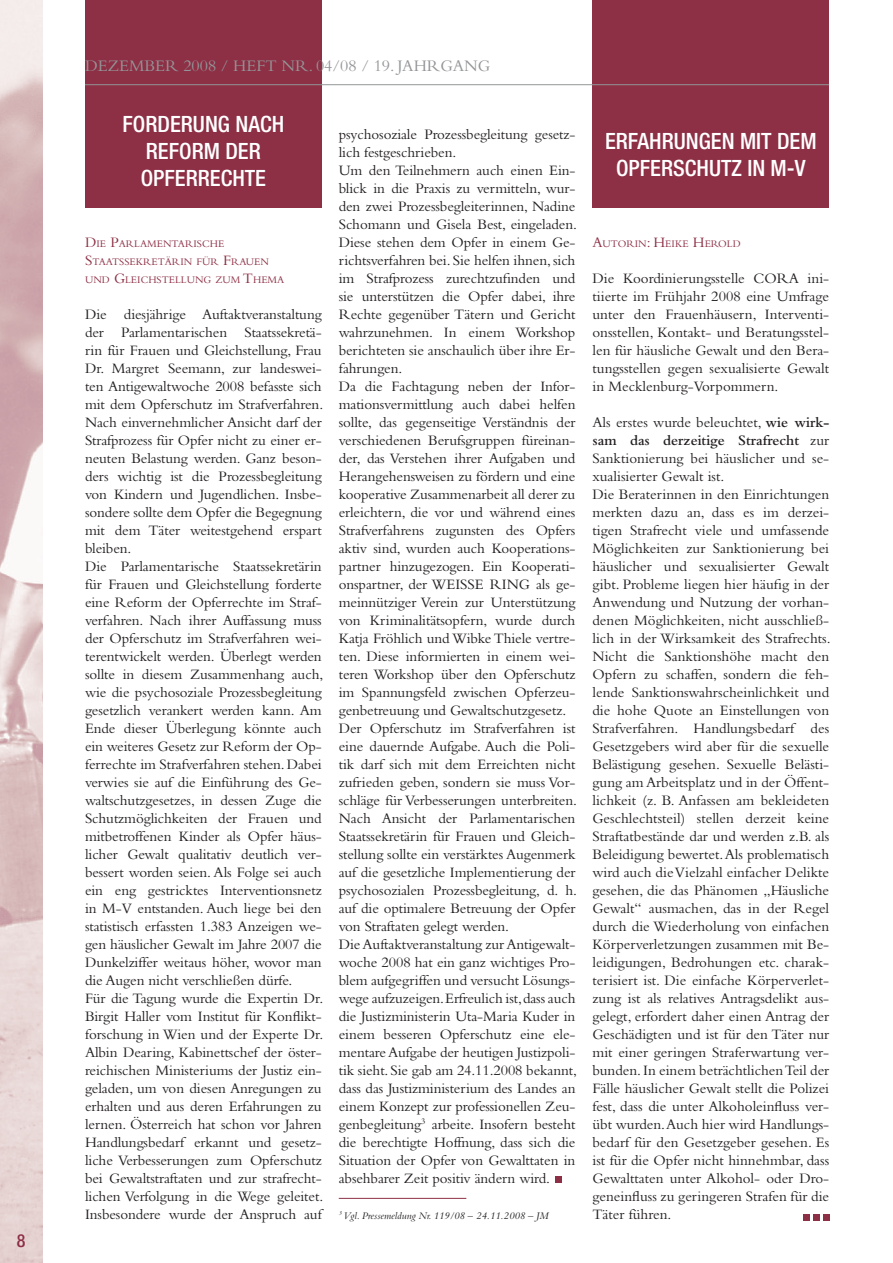
<style>
.page{position:relative;width:893px;height:1263px;background:#fff}
.page>*{position:absolute;margin:0;border:0;box-sizing:border-box;transform-origin:0 0}
.t1{font:500 condensed 22.5px/27px "Helvetica Neue";color:#fff;text-align:center}
.t2{font:16.8px "Bembo";color:#939598}
.t3{font:15px/18px "Bembo";letter-spacing:-.005em;color:#231f20}
.t4{font:10.5px/18px "Bembo";color:#8d2f45}
.t5{font:italic 10.5px "Bembo";color:#231f20}
.s1{font-size:15px}
.s2{font-weight:600}
</style>
<div class="page">
<img style="left:0;top:0;width:43px;height:1263px">
<div style="left:85px;top:0;width:237px;height:208px;background:#8d2f45"></div>
<div style="left:592px;top:0;width:237px;height:208px;background:#8d2f45"></div>
<hr style="left:85px;top:84px;width:744px;height:1px;background:#939598">
<hr style="left:339px;top:1198px;width:127px;height:1px;background:#8d2f45">
<svg style="left:556px;top:1176px;width:6px;height:6px"></svg>
<svg style="left:804px;top:1214px;width:6px;height:6px"></svg>
<div style="left:813px;top:1214px;width:7px;height:6px;background:#8d2f45"></div>
<svg style="left:823px;top:1214px;width:6px;height:6px"></svg>
<svg style="left:17px;top:1234px;width:8px;height:13px"></svg>
<p class="t2" style="left:85px;top:56px;width:26px">Dezember</p>
<p class="t2" style="left:183px;top:56px;width:75px">2008 / Heft</p>
<p class="t2" style="left:282px;top:56px;width:135px">Nr. 04/08 / 19. Jahrgang</p>
<h1 class="t1" style="left:123px;top:111px;width:163px">FORDERUNG NACH<br>REFORM DER<br>OPFERRECHTE</h1>
<p class="t4" style="left:85px;top:234px;width:201px"><span class="s1">D</span>ie <span class="s1">P</span>arlamentarische<br><span class="s1">S</span>taatssekretärin für <span class="s1">F</span>rauen und <span class="s1">G</span>leichstellung zum <span class="s1">T</span>hema</p>
<p class="t3" style="left:85px;top:305px;width:240px">Die diesjährige Auftaktveranstaltung der Parlamentarischen Staatssekretä&shy;rin für Frauen und Gleichstellung, Frau Dr. Margret Seemann, zur landeswei&shy;ten Antigewaltwoche 2008 befasste sich mit dem Opferschutz im Strafverfahren.<br>Nach einvernehmlicher Ansicht darf der Strafprozess für Opfer nicht zu einer er&shy;neuten Belastung werden. Ganz beson&shy;ders wichtig ist die Prozessbegleitung von Kindern und Jugendlichen. Insbe&shy;sondere sollte dem Opfer die Begegnung mit dem Täter weitestgehend erspart bleiben.<br>Die Parlamentarische Staatssekretärin für Frauen und Gleichstellung forderte eine Reform der Opferrechte im Straf&shy;verfahren. Nach ihrer Auffassung muss der Opferschutz im Strafverfahren wei&shy;terentwickelt werden. Überlegt werden sollte in diesem Zusammenhang auch, wie die psychosoziale Prozessbegleitung gesetzlich verankert werden kann. Am Ende dieser Überlegung könnte auch ein weiteres Gesetz zur Reform der Op&shy;ferrechte im Strafverfahren stehen. Dabei verwies sie auf die Einführung des Ge&shy;waltschutzgesetzes, in dessen Zuge die Schutzmöglichkeiten der Frauen und mitbetroffenen Kinder als Opfer häus&shy;licher Gewalt qualitativ deutlich ver&shy;bessert worden seien. Als Folge sei auch ein eng gestricktes Interventionsnetz in M-V entstanden. Auch liege bei den statistisch erfassten 1.383 Anzeigen we&shy;gen häuslicher Gewalt im Jahre 2007 die Dunkelziffer weitaus höher, wovor man die Augen nicht verschließen dürfe.<br>Für die Tagung wurde die Expertin Dr.<br>Birgit Haller vom Institut für Konflikt&shy;forschung in Wien und der Experte Dr.<br>Albin Dearing, Kabinettschef der öster&shy;reichischen Ministeriums der Justiz ein&shy;geladen, um von diesen Anregungen zu erhalten und aus deren Erfahrungen zu lernen. Österreich hat schon vor Jahren Handlungsbedarf erkannt und gesetz&shy;liche Verbesserungen zum Opferschutz bei Gewaltstraftaten und zur strafrecht&shy;lichen Verfolgung in die Wege geleitet.<br>Insbesondere wurde der Anspruch auf</p>
<p class="t3" style="left:339px;top:125px;width:240px">psychosoziale Prozessbegleitung gesetz&shy;lich festgeschrieben.<br>Um den Teilnehmern auch einen Ein&shy;blick in die Praxis zu vermitteln, wur&shy;den zwei Prozessbegleiterinnen, Nadine Schomann und Gisela Best, eingeladen.<br>Diese stehen dem Opfer in einem Ge&shy;richtsverfahren bei. Sie helfen ihnen, sich im Strafprozess zurechtzufinden und sie unterstützen die Opfer dabei, ihre Rechte gegenüber Tätern und Gericht wahrzunehmen. In einem Workshop berichteten sie anschaulich über ihre Er&shy;fahrungen.<br>Da die Fachtagung neben der Infor&shy;mationsvermittlung auch dabei helfen sollte, das gegenseitige Verständnis der verschiedenen Berufsgruppen füreinan&shy;der, das Verstehen ihrer Aufgaben und Herangehensweisen zu fördern und eine kooperative Zusammenarbeit all derer zu erleichtern, die vor und während eines Strafverfahrens zugunsten des Opfers aktiv sind, wurden auch Kooperations&shy;partner hinzugezogen. Ein Kooperati&shy;onspartner, der WEISSE RING als ge&shy;meinnütziger Verein zur Unterstützung von Kriminalitätsopfern, wurde durch Katja Fröhlich und Wibke Thiele vertre&shy;ten. Diese informierten in einem wei&shy;teren Workshop über den Opferschutz im Spannungsfeld zwischen Opferzeu&shy;genbetreuung und Gewaltschutzgesetz.<br>Der Opferschutz im Strafverfahren ist eine dauernde Aufgabe. Auch die Poli&shy;tik darf sich mit dem Erreichten nicht zufrieden geben, sondern sie muss Vor&shy;schläge für Verbesserungen unterbreiten.<br>Nach Ansicht der Parlamentarischen Staatssekretärin für Frauen und Gleich&shy;stellung sollte ein verstärktes Augenmerk auf die gesetzliche Implementierung der psychosozialen Prozessbegleitung, d. h. auf die optimalere Betreuung der Opfer von Straftaten gelegt werden.<br>Die Auftaktveranstaltung zur Antigewalt&shy;woche 2008 hat ein ganz wichtiges Pro&shy;blem aufgegriffen und versucht Lösungs&shy;wege aufzuzeigen. Erfreulich ist, dass auch die Justizministerin Uta-Maria Kuder in einem besseren Opferschutz eine ele&shy;mentare Aufgabe der heutigen Justizpoli&shy;tik sieht. Sie gab am 24.11.2008 bekannt, dass das Justizministerium des Landes an einem Konzept zur professionellen Zeu&shy;genbegleitung<sup>3</sup> arbeite. Insofern besteht die berechtigte Hoffnung, dass sich die Situation der Opfer von Gewalttaten in absehbarer Zeit positiv ändern wird.</p>
<p class="t5" style="left:339px;top:1209px;width:211px"><sup>3</sup> Vgl. Pressemeldung Nr. 119/08 – 24.11.2008 – JM</p>
<h1 class="t1" style="left:605px;top:128px;width:213px">ERFAHRUNGEN MIT DEM<br>OPFERSCHUTZ IN M-V</h1>
<p class="t4" style="left:592px;top:234px;width:149px"><span class="s1">A</span>utorin<span class="s1">: H</span>eike <span class="s1">H</span>erold</p>
<p class="t3" style="left:592px;top:269px;width:238px;text-align:justify">Die Koordinierungsstelle CORA ini&shy;tiierte im Frühjahr 2008 eine Umfrage unter den Frauenhäusern, Interventi&shy;onsstellen, Kontakt- und Beratungsstel&shy;len für häusliche Gewalt und den Bera&shy;tungsstellen gegen sexualisierte Gewalt in Mecklenburg-Vorpommern.</p>
<p class="t3" style="left:592px;top:413px;width:240px">Als erstes wurde beleuchtet, <span class="s2">wie wirk&shy;sam das derzeitige Strafrecht</span> zur Sanktionierung bei häuslicher und se&shy;xualisierter Gewalt ist.<br>Die Beraterinnen in den Einrichtungen merkten dazu an, dass es im derzei&shy;tigen Strafrecht viele und umfassende Möglichkeiten zur Sanktionierung bei häuslicher und sexualisierter Gewalt gibt. Probleme liegen hier häufig in der Anwendung und Nutzung der vorhan&shy;denen Möglichkeiten, nicht ausschließ&shy;lich in der Wirksamkeit des Strafrechts.<br>Nicht die Sanktionshöhe macht den Opfern zu schaffen, sondern die feh&shy;lende Sanktionswahrscheinlichkeit und die hohe Quote an Einstellungen von Strafverfahren. Handlungsbedarf des Gesetzgebers wird aber für die sexuelle Belästigung gesehen. Sexuelle Belästi&shy;gung am Arbeitsplatz und in der Öffent&shy;lichkeit (z. B. Anfassen am bekleideten Geschlechtsteil) stellen derzeit keine Straftatbestände dar und werden z.B. als Beleidigung bewertet. Als problematisch wird auch die Vielzahl einfacher Delikte gesehen, die das Phänomen „Häusliche Gewalt“ ausmachen, das in der Regel durch die Wiederholung von einfachen Körperverletzungen zusammen mit Be&shy;leidigungen, Bedrohungen etc. charak&shy;terisiert ist. Die einfache Körperverlet&shy;zung ist als relatives Antragsdelikt aus&shy;gelegt, erfordert daher einen Antrag der Geschädigten und ist für den Täter nur mit einer geringen Straferwartung ver&shy;bunden. In einem beträchtlichen Teil der Fälle häuslicher Gewalt stellt die Polizei fest, dass die unter Alkoholeinfluss ver&shy;übt wurden.Auch hier wird Handlungs&shy;bedarf für den Gesetzgeber gesehen. Es ist für die Opfer nicht hinnehmbar, dass Gewalttaten unter Alkohol- oder Dro&shy;geneinfluss zu geringeren Strafen für die Täter führen.</p>
</div>
